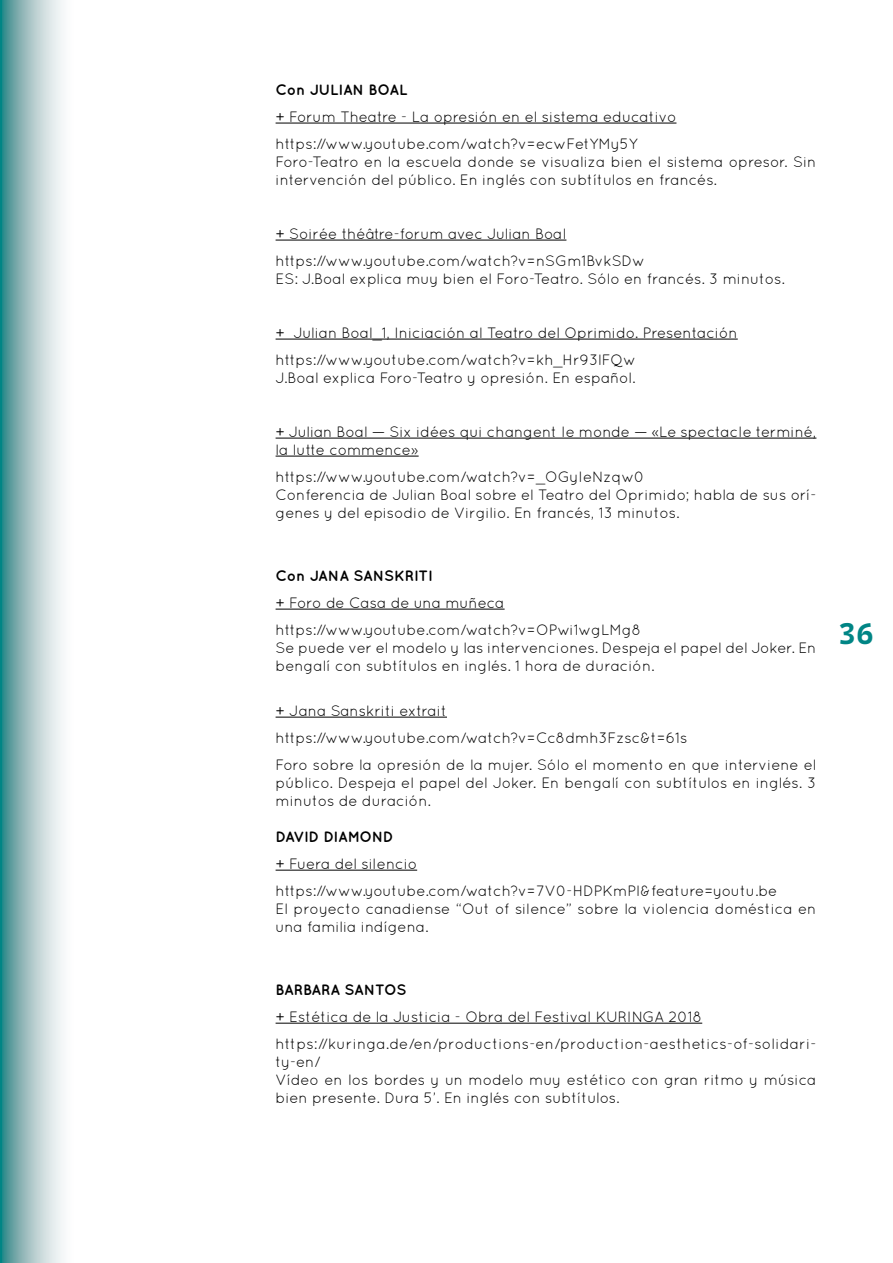
<style>
.page{position:relative;width:893px;height:1263px;background:#fff}
.page>*{position:absolute;margin:0;border:0;box-sizing:border-box;transform-origin:0 0}
.t1{font:700 30px "Cascadia Mono";color:#008585}
.t2{font:15px/18px "Quicksand";letter-spacing:-.005em;color:#000}
.t3{font:700 15px "Quicksand";letter-spacing:-.005em;color:#000}
.t4{font:700 15px "Quicksand";letter-spacing:-.05em;color:#000}
</style>
<div class="page">
<svg style="left:1px;top:0;width:62px;height:1263px;background:#a3c5c6"></svg>
<hr style="left:0;top:0;width:1px;height:1263px;background:#008585">
<hr style="left:276px;top:123px;width:400px;height:1px;background:#000">
<hr style="left:276px;top:240px;width:290px;height:1px;background:#000">
<hr style="left:276px;top:339px;width:462px;height:1px;background:#000">
<hr style="left:276px;top:438px;width:540px;height:1px;background:#000">
<hr style="left:276px;top:456px;width:143px;height:1px;background:#000">
<hr style="left:276px;top:609px;width:229px;height:1px;background:#000">
<hr style="left:276px;top:717px;width:171px;height:1px;background:#000">
<hr style="left:276px;top:870px;width:141px;height:1px;background:#000">
<hr style="left:276px;top:1023px;width:426px;height:1px;background:#000">
<p class="t3" style="left:276px;top:80px;width:133px">Con JULIAN BOAL</p>
<p class="t2" style="left:276px;top:103px;width:402px;line-height:27px">+ Forum Theatre - La opresión en el sistema educativo https://www.youtube.com/watch?v=ecwFetYMy5Y</p>
<p class="t2" style="left:276px;top:152px;width:542px">Foro-Teatro en la escuela donde se visualiza bien el sistema opresor. Sin intervención del público. En inglés con subtítulos en francés.</p>
<p class="t2" style="left:276px;top:220px;width:371px;line-height:27px">+ Soirée théâtre-forum avec Julian Boal https://www.youtube.com/watch?v=nSGm1BvkSDw</p>
<p class="t2" style="left:276px;top:269px;width:511px">ES: J.Boal explica muy bien el Foro-Teatro. Sólo en francés. 3 minutos.</p>
<p class="t2" style="left:276px;top:319px;width:464px;line-height:27px">+ Julian Boal_1, Iniciación al Teatro del Oprimido. Presentación https://www.youtube.com/watch?v=kh_Hr93lFQw</p>
<p class="t2" style="left:276px;top:368px;width:362px">J.Boal explica Foro-Teatro y opresión. En español.</p>
<p class="t2" style="left:276px;top:422px;width:542px">+ Julian Boal — Six idées qui changent le monde — «Le spectacle terminé, la lutte commence»</p>
<p class="t2" style="left:276px;top:467px;width:542px">https://www.youtube.com/watch?v=_OGyIeNzqw0<br>Conferencia de Julian Boal sobre el Teatro del Oprimido; habla de sus orí&shy;genes y del episodio de Virgilio. En francés, 13 minutos.</p>
<p class="t3" style="left:276px;top:566px;width:159px">Con JANA SANSKRITI</p>
<p class="t2" style="left:276px;top:589px;width:367px;line-height:27px">+ Foro de Casa de una muñeca https://www.youtube.com/watch?v=OPwi1wgLMg8</p>
<p class="t2" style="left:276px;top:638px;width:542px">Se puede ver el modelo y las intervenciones. Despeja el papel del Joker. En bengalí con subtítulos en inglés. 1 hora de duración.</p>
<p class="t2" style="left:276px;top:697px;width:542px;line-height:27px">+ Jana Sanskriti extrait https://www.youtube.com/watch?v=Cc8dmh3Fzsc&amp;t=61s<br>Foro sobre la opresión de la mujer. Sólo el momento en que interviene el</p>
<p class="t2" style="left:276px;top:773px;width:542px">público. Despeja el papel del Joker. En bengalí con subtítulos en inglés. 3 minutos de duración.</p>
<p class="t4" style="left:276px;top:827px;width:119px">DAVID DIAMOND</p>
<p class="t2" style="left:276px;top:850px;width:503px;line-height:27px">+ Fuera del silencio https://www.youtube.com/watch?v=7V0-HDPKmPI&amp;feature=youtu.be</p>
<p class="t2" style="left:276px;top:899px;width:542px">El proyecto canadiense “Out of silence” sobre la violencia doméstica en una familia indígena.</p>
<p class="t3" style="left:276px;top:980px;width:133px">BARBARA SANTOS</p>
<p class="t2" style="left:276px;top:1003px;width:542px;line-height:27px">+ Estética de la Justicia - Obra del Festival KURINGA 2018 https://kuringa.de/en/productions-en/production-aesthetics-of-solidari-</p>
<p class="t2" style="left:276px;top:1052px;width:542px">ty-en/<br>Vídeo en los bordes y un modelo muy estético con gran ritmo y música bien presente. Dura 5’. En inglés con subtítulos.</p>
<h1 class="t1" style="left:838px;top:610px;width:37px">36</h1>
</div>
